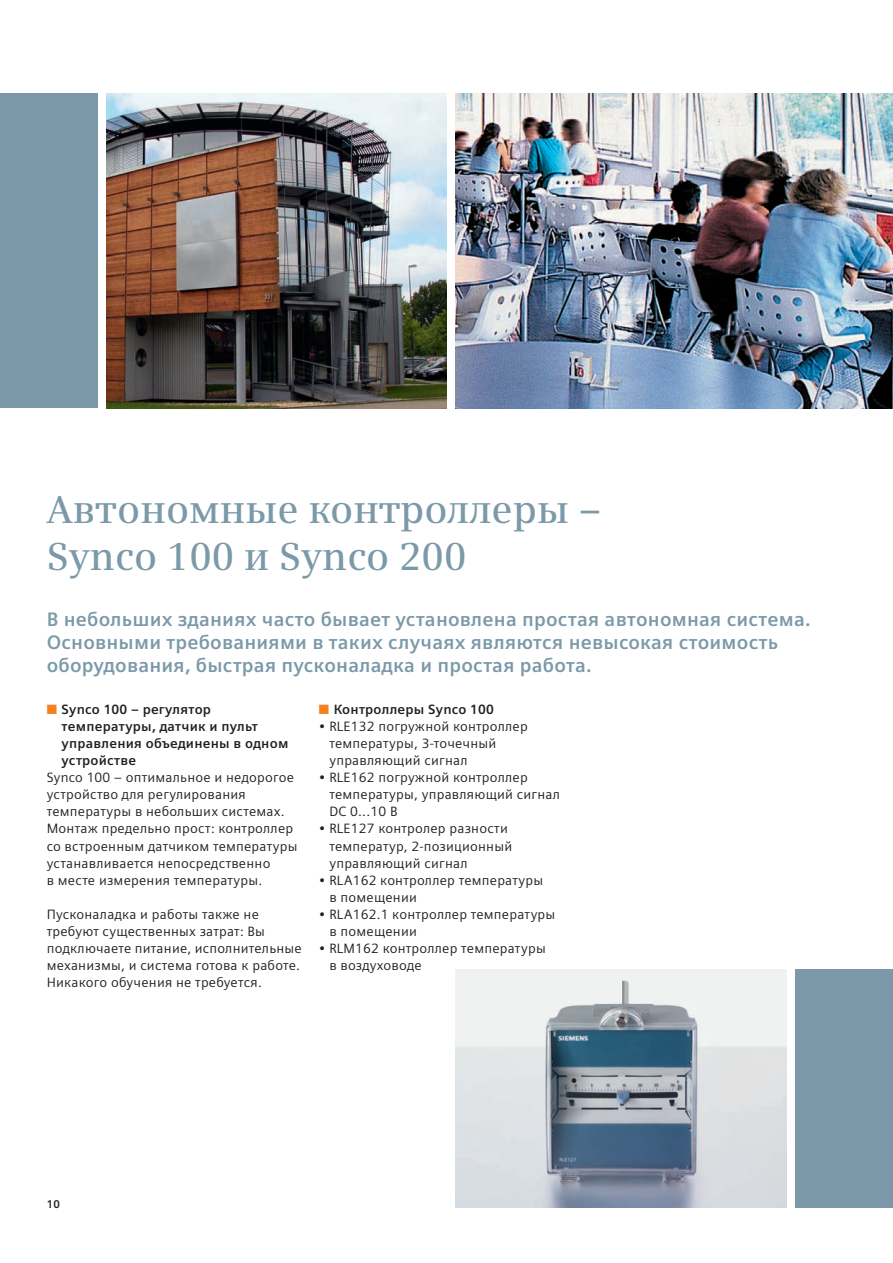
<style>
.page{position:relative;width:893px;height:1263px;background:#fff}
.page>*{position:absolute;margin:0;border:0;box-sizing:border-box;transform-origin:0 0}
.t1{font:600 39px/46.8px "Siemens Serif OT";color:#7b99a9}
.t2{font:700 19.5px/23.4px "Siemens Sans OT";letter-spacing:.01em;color:#7b99a9}
.t3{font:13.5px/17px "Siemens Sans OT";letter-spacing:.015em;color:#231f20}
.t4{font:700 13.5px/17px "Siemens Sans OT";letter-spacing:.015em;color:#231f20}
.t5{font:700 11.25px "Siemens Sans OT";color:#231f20}
.s1{color:#f58220}
</style>
<div class="page">
<div style="left:0;top:94px;width:98px;height:314px;background:#7b99a9"></div>
<div style="left:795px;top:969px;width:98px;height:239px;background:#7b99a9"></div>
<img style="left:455px;top:94px;width:438px;height:314px">
<img style="left:106px;top:94px;width:340px;height:314px">
<img style="left:455px;top:969px;width:332px;height:239px">
<h1 class="t1" style="left:47px;top:489px;width:556px">Автономные контроллеры ‒<br>Synco 100 и Synco 200</h1>
<h2 class="t2" style="left:47px;top:609px;width:766px">В небольших зданиях часто бывает установлена простая автономная система.<br>Основными требованиями в таких случаях являются невысокая стоимость оборудования, быстрая пусконаладка и простая работа.</h2>
<p class="t4" style="left:62px;top:702px;width:228px;text-indent:-15px"><span class="s1">■</span> Synco 100 – регулятор температуры, датчик и пульт управления объединены в одном устройстве</p>
<p class="t3" style="left:47px;top:770px;width:252px">Synco 100 – оптимальное и недорогое устройство для регулирования температуры в небольших системах.<br>Монтаж предельно прост: контроллер со встроенным датчиком температуры устанавливается непосредственно<br>в месте измерения температуры.</p>
<p class="t3" style="left:47px;top:906px;width:257px">Пусконаладка и работы также не требуют существенных затрат: Вы подключаете питание, исполнительные механизмы, и система готова к работе.<br>Никакого обучения не требуется.</p>
<p class="t4" style="left:319px;top:702px;width:177px"><span class="s1">■</span> Контроллеры Synco 100</p>
<p class="t3" style="left:329px;top:719px;width:200px;text-indent:-11px">• RLE132 погружной контроллер температуры, 3-точечный управляющий сигнал</p>
<p class="t3" style="left:329px;top:770px;width:232px;text-indent:-11px">• RLE162 погружной контроллер температуры, управляющий сигнал<br>DC 0...10 В</p>
<p class="t3" style="left:329px;top:821px;width:184px;text-indent:-11px">• RLE127 контролер разности температур, 2-позиционный управляющий сигнал</p>
<p class="t3" style="left:329px;top:872px;width:215px;text-indent:-11px">• RLA162 контроллер температуры в помещении</p>
<p class="t3" style="left:329px;top:906px;width:227px;text-indent:-11px">• RLA162.1 контроллер температуры в помещении</p>
<p class="t3" style="left:329px;top:940px;width:218px;text-indent:-11px">• RLM162 контроллер температуры в воздуховоде</p>
<p class="t5" style="left:47px;top:1199px;width:15px">10</p>
</div>
